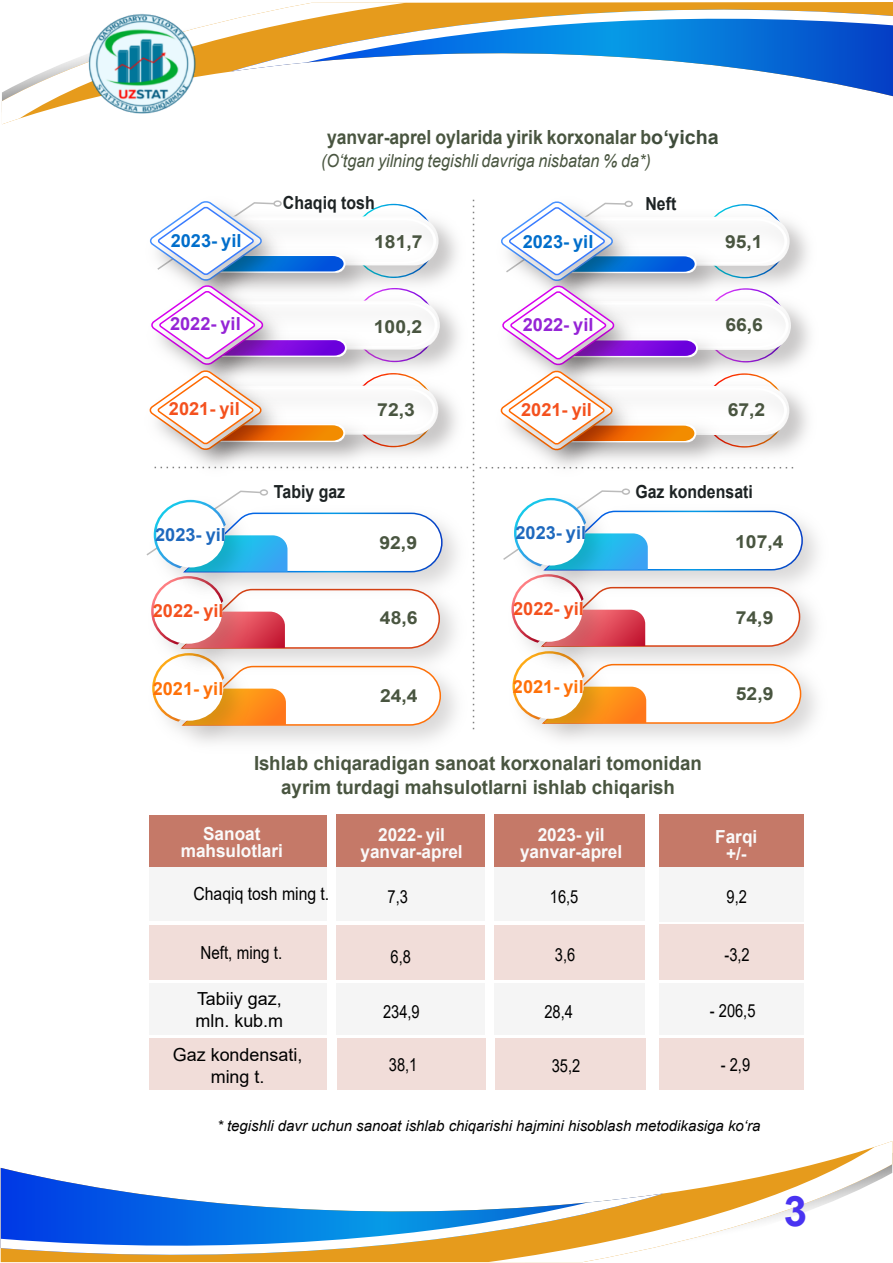
<style>
.page{position:relative;width:893px;height:1263px;background:#fff}
.page>*{position:absolute;margin:0;border:0;box-sizing:border-box;transform-origin:0 0}
.t1{font:700 42px "Arial";color:#4933f1}
.t2{font:700 19.5px/24px "Arial";color:#495540;text-align:center;scale:.96 1}
.t3{font:700 19.5px "Arial";color:#495540;scale:.9 1}
.t4{font:700 18px/16.8px "Arial";color:#fafafa;text-align:center;scale:.96 1}
.t5{font:700 18px "Arial";color:#495540;scale:1.08 1}
.t6{font:18px "Arial";color:#000;scale:.82 1}
.t7{font:italic 18px "Arial";color:#495540;scale:.9 1}
.t8{font:18px/21.6px "Arial";color:#000}
.t9{font:700 18px "Arial";color:#1d2324;scale:.88 1}
.t10{font:700 18px "Arial";color:#f4511e}
.t11{font:700 18px "Arial";color:#006ecb}
.t12{font:700 18px "Arial";color:#9524d6}
.t13{font:700 18px "Arial";color:#1e69be}
.t14{font:700 18px "Arial";color:#ff7108}
.t15{font:18px "Arial";color:#000;scale:.88 1}
.t16{font:18px "Arial";color:#000;scale:.84 1}
.t17{font:italic 15px "Arial";color:#000}
.s1{color:#3f4c3b}
</style>
<div class="page">
<svg style="left:146px;top:199px;width:658px;height:530px"></svg>
<div style="left:149px;top:849px;width:177px;height:72px;background:#f5f5f5"></div>
<div style="left:149px;top:815px;width:177px;height:52px;background:#c57968"></div>
<div style="left:336px;top:849px;width:149px;height:72px;background:#f5f5f5"></div>
<div style="left:336px;top:814px;width:149px;height:53px;background:#c57968"></div>
<div style="left:494px;top:849px;width:151px;height:72px;background:#f5f5f5"></div>
<div style="left:494px;top:814px;width:151px;height:53px;background:#c57968"></div>
<div style="left:659px;top:846px;width:145px;height:75px;background:#f5f5f5"></div>
<div style="left:659px;top:814px;width:145px;height:53px;background:#c57968"></div>
<div style="left:149px;top:983px;width:177px;height:52px;background:#f5f5f5"></div>
<div style="left:149px;top:925px;width:177px;height:55px;background:#f1ddd9"></div>
<div style="left:336px;top:983px;width:149px;height:52px;background:#f5f5f5"></div>
<div style="left:336px;top:925px;width:149px;height:55px;background:#f1ddd9"></div>
<div style="left:494px;top:983px;width:151px;height:52px;background:#f5f5f5"></div>
<div style="left:494px;top:925px;width:151px;height:55px;background:#f1ddd9"></div>
<div style="left:659px;top:983px;width:145px;height:52px;background:#f5f5f5"></div>
<div style="left:659px;top:924px;width:145px;height:56px;background:#f1ddd9"></div>
<div style="left:149px;top:1038px;width:178px;height:52px;background:#f1ddd9"></div>
<div style="left:337px;top:1038px;width:148px;height:52px;background:#f1ddd9"></div>
<div style="left:495px;top:1038px;width:150px;height:52px;background:#f1ddd9"></div>
<div style="left:659px;top:1038px;width:145px;height:52px;background:#f1ddd9"></div>
<div style="left:260px;top:489px;width:8px;height:7px;border:2px solid #bbb;border-radius:50%"></div>
<svg style="left:663px;top:1141px;width:229px;height:105px"></svg>
<svg style="left:1px;top:1168px;width:132px;height:25px"></svg>
<svg style="left:1px;top:1193px;width:662px;height:70px"></svg>
<svg style="left:2px;top:19px;width:229px;height:105px"></svg>
<svg style="left:766px;top:72px;width:127px;height:24px"></svg>
<svg style="left:231px;top:2px;width:662px;height:70px"></svg>
<img style="left:83px;top:14px;width:114px;height:104px">
<p class="t3" style="left:327px;top:123px;width:437px">yanvar-aprel oylarida yirik korxonalar b<span class="s1">o‘yicha</span></p>
<p class="t7" style="left:321px;top:149px;width:368px">(O‘tgan yilning tegishli davriga nisbatan % da*)</p>
<p class="t11" style="left:171px;top:228px;width:72px">2023- yil</p>
<p class="t12" style="left:170px;top:311px;width:72px">2022- yil</p>
<p class="t9" style="left:283px;top:190px;width:106px">Chaqiq tosh</p>
<p class="t5" style="left:374px;top:229px;width:46px">181,7</p>
<p class="t5" style="left:374px;top:314px;width:46px">100,2</p>
<p class="t11" style="left:523px;top:229px;width:72px">2023- yil</p>
<p class="t12" style="left:523px;top:312px;width:72px">2022- yil</p>
<p class="t9" style="left:645px;top:191px;width:37px">Neft</p>
<p class="t5" style="left:725px;top:229px;width:36px">95,1</p>
<p class="t5" style="left:725px;top:312px;width:36px">66,6</p>
<p class="t10" style="left:169px;top:396px;width:72px">2021- yil</p>
<p class="t5" style="left:377px;top:397px;width:36px">72,3</p>
<p class="t10" style="left:521px;top:397px;width:72px">2021- yil</p>
<p class="t5" style="left:728px;top:396px;width:36px">67,2</p>
<p class="t9" style="left:274px;top:479px;width:82px">Tabiy gaz</p>
<p class="t9" style="left:635px;top:479px;width:135px">Gaz kondensati</p>
<p class="t13" style="left:155px;top:522px;width:72px">2023- yil</p>
<p class="t5" style="left:379px;top:530px;width:36px">92,9</p>
<p class="t13" style="left:515px;top:520px;width:72px">2023- yil</p>
<p class="t5" style="left:735px;top:529px;width:46px">107,4</p>
<p class="t10" style="left:153px;top:598px;width:72px">2022- yil</p>
<p class="t5" style="left:380px;top:605px;width:36px">48,6</p>
<p class="t10" style="left:513px;top:596px;width:72px">2022- yil</p>
<p class="t5" style="left:736px;top:605px;width:36px">74,9</p>
<p class="t14" style="left:153px;top:676px;width:72px">2021- yil</p>
<p class="t5" style="left:380px;top:683px;width:36px">24,4</p>
<p class="t14" style="left:513px;top:674px;width:72px">2021- yil</p>
<p class="t5" style="left:736px;top:681px;width:36px">52,9</p>
<p class="t2" style="left:254px;top:751px;width:468px">Ishlab chiqaradigan sanoat korxonalari tomonidan ayrim turdagi mahsulotlarni ishlab chiqarish</p>
<p class="t4" style="left:181px;top:826px;width:108px">Sanoat mahsulotlari</p>
<p class="t4" style="left:360px;top:826px;width:108px">2022- yil yanvar-aprel</p>
<p class="t4" style="left:520px;top:827px;width:108px">2023- yil yanvar-aprel</p>
<p class="t4" style="left:715px;top:829px;width:45px">Farqi +/-</p>
<p class="t15" style="left:193px;top:881px;width:156px">Chaqiq tosh ming t.</p>
<p class="t6" style="left:388px;top:884px;width:26px">7,3</p>
<p class="t6" style="left:550px;top:884px;width:36px">16,5</p>
<p class="t6" style="left:726px;top:884px;width:26px">9,2</p>
<p class="t16" style="left:200px;top:940px;width:99px">Neft, ming t.</p>
<p class="t8" style="left:196px;top:988px;width:89px">Tabiiy gaz, mln. kub.m</p>
<p class="t8" style="left:173px;top:1044px;width:131px;text-align:center">Gaz kondensati, ming t.</p>
<p class="t6" style="left:390px;top:944px;width:26px">6,8</p>
<p class="t6" style="left:555px;top:942px;width:26px">3,6</p>
<p class="t6" style="left:724px;top:942px;width:32px">-3,2</p>
<p class="t6" style="left:383px;top:999px;width:46px">234,9</p>
<p class="t6" style="left:544px;top:999px;width:36px">28,4</p>
<p class="t6" style="left:710px;top:998px;width:57px">- 206,5</p>
<p class="t6" style="left:389px;top:1052px;width:36px">38,1</p>
<p class="t6" style="left:552px;top:1053px;width:36px">35,2</p>
<p class="t6" style="left:721px;top:1052px;width:37px">- 2,9</p>
<p class="t17" style="left:217px;top:1116px;width:545px">* tegishli davr uchun sanoat ishlab chiqarishi hajmini hisoblash metodikasiga ko‘ra</p>
<h1 class="t1" style="left:784px;top:1181px;width:25px">3</h1>
</div>
